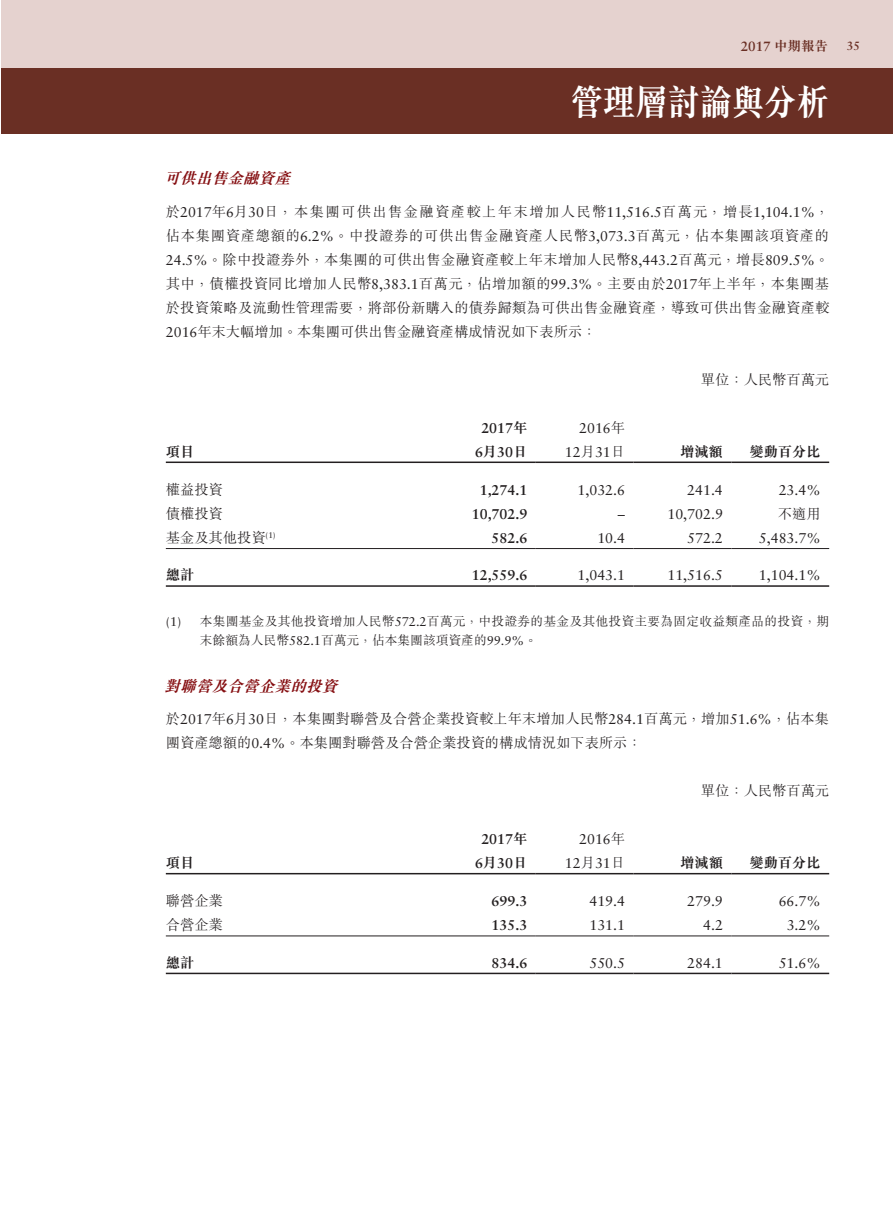
<style>
.page{position:relative;width:893px;height:1212px;background:#fff}
.page>*{position:absolute;margin:0;border:0;box-sizing:border-box;transform-origin:0 0}
.t1{font:700 36.75px "M Sung HK";letter-spacing:-.025em;color:#fff;scale:.9 1}
.t2{font:italic 700 15.75px "M Sung HK";color:#850e11}
.t3{font:300 14.25px/24px "M Sung HK";color:#231f20;text-align:justify}
.t4{font:14.25px/24px "Sabon LT Std";color:#231f20;text-align:right}
.t5{font:700 14.25px/24px "Sabon LT Std";color:#231f20;text-align:center}
.t6{font:700 14.25px "M Sung HK";color:#231f20}
.t7{font:700 13.5px "Sabon LT Std";color:#6a2f24}
.t8{font:300 12.75px/18.8px "M Sung HK";letter-spacing:.02em;color:#231f20}
.t9{font:700 12px "Sabon LT Std";color:#6a2f24}
.s1{font-family:"M Sung HK"}
.s2{font-family:"Sabon LT Std";font-weight:400}
.s3{font-family:"M Sung HK";font-weight:300}
</style>
<div class="page">
<div style="left:1px;top:0;width:892px;height:74px;background:#e5d2cf"></div>
<div style="left:1px;top:68px;width:892px;height:65px;background:#6a2f24"></div>
<hr style="left:166px;top:461px;width:272px;height:2px;background:#231f20">
<hr style="left:438px;top:461px;width:98px;height:2px;background:#231f20">
<hr style="left:536px;top:461px;width:98px;height:2px;background:#231f20">
<hr style="left:634px;top:461px;width:97px;height:2px;background:#231f20">
<hr style="left:731px;top:461px;width:98px;height:2px;background:#231f20">
<hr style="left:166px;top:548px;width:272px;height:1px;background:#231f20">
<hr style="left:438px;top:548px;width:98px;height:1px;background:#231f20">
<hr style="left:536px;top:548px;width:98px;height:1px;background:#231f20">
<hr style="left:634px;top:548px;width:97px;height:1px;background:#231f20">
<hr style="left:731px;top:548px;width:98px;height:1px;background:#231f20">
<hr style="left:166px;top:585px;width:272px;height:2px;background:#231f20">
<hr style="left:438px;top:585px;width:98px;height:2px;background:#231f20">
<hr style="left:536px;top:585px;width:98px;height:2px;background:#231f20">
<hr style="left:634px;top:585px;width:97px;height:2px;background:#231f20">
<hr style="left:731px;top:585px;width:98px;height:2px;background:#231f20">
<hr style="left:166px;top:873px;width:272px;height:1px;background:#231f20">
<hr style="left:438px;top:873px;width:98px;height:1px;background:#231f20">
<hr style="left:536px;top:873px;width:98px;height:1px;background:#231f20">
<hr style="left:634px;top:873px;width:97px;height:1px;background:#231f20">
<hr style="left:731px;top:873px;width:98px;height:1px;background:#231f20">
<hr style="left:166px;top:935px;width:272px;height:1px;background:#231f20">
<hr style="left:438px;top:935px;width:98px;height:1px;background:#231f20">
<hr style="left:536px;top:935px;width:98px;height:1px;background:#231f20">
<hr style="left:634px;top:935px;width:97px;height:1px;background:#231f20">
<hr style="left:731px;top:935px;width:98px;height:1px;background:#231f20">
<hr style="left:166px;top:973px;width:272px;height:1px;background:#231f20">
<hr style="left:438px;top:973px;width:98px;height:1px;background:#231f20">
<hr style="left:536px;top:973px;width:98px;height:1px;background:#231f20">
<hr style="left:634px;top:973px;width:97px;height:1px;background:#231f20">
<hr style="left:731px;top:973px;width:98px;height:1px;background:#231f20">
<p class="t7" style="left:741px;top:38px;width:89px">2017 <span class="s1">中期報告</span></p>
<p class="t9" style="left:847px;top:39px;width:15px">35</p>
<h1 class="t1" style="left:570px;top:77px;width:289px">管理層討論與分析</h1>
<p class="t2" style="left:164px;top:167px;width:133px">可供出售金融資產</p>
<p class="t3" style="left:166px;top:199px;width:665px">於<span class="s2">2017</span>年<span class="s2">6</span>月<span class="s2">30</span>日，本集團可供出售金融資產較上年末增加人民幣<span class="s2">11,516.5</span>百萬元，增長<span class="s2">1,104.1%</span>，佔本集團資產總額的<span class="s2">6.2%</span>。中投證券的可供出售金融資產人民幣<span class="s2">3,073.3</span>百萬元，佔本集團該項資產的<span class="s2">24.5%</span>。除中投證券外，本集團的可供出售金融資產較上年末增加人民幣<span class="s2">8,443.2</span>百萬元，增長<span class="s2">809.5%</span>。其中，債權投資同比增加人民幣<span class="s2">8,383.1</span>百萬元，佔增加額的<span class="s2">99.3%</span>。主要由於<span class="s2">2017</span>年上半年，本集團基於投資策略及流動性管理需要，將部份新購入的債券歸類為可供出售金融資產，導致可供出售金融資產較<span class="s2">2016</span>年末大幅增加。本集團可供出售金融資產構成情況如下表所示：</p>
<p class="t3" style="left:701px;top:367px;width:130px">單位：人民幣百萬元</p>
<p class="t6" style="left:166px;top:441px;width:30px">項目</p>
<p class="t5" style="left:475px;top:415px;width:54px">2017<span class="s1">年<br></span>6<span class="s1">月</span>30<span class="s1">日</span></p>
<p class="t4" style="left:565px;top:416px;width:62px">2016<span class="s3">年<br></span>12<span class="s3">月</span>31<span class="s3">日</span></p>
<p class="t6" style="left:680px;top:441px;width:44px">增減額</p>
<p class="t6" style="left:749px;top:441px;width:73px">變動百分比</p>
<p class="t3" style="left:166px;top:477px;width:58px">權益投資</p>
<p class="t5" style="left:480px;top:477px;width:49px">1,274.1</p>
<p class="t4" style="left:578px;top:477px;width:49px">1,032.6</p>
<p class="t4" style="left:687px;top:477px;width:37px">241.4</p>
<p class="t4" style="left:779px;top:477px;width:43px">23.4%</p>
<p class="t3" style="left:166px;top:501px;width:58px">債權投資</p>
<p class="t5" style="left:472px;top:501px;width:57px">10,702.9</p>
<p class="t4" style="left:618px;top:501px;width:9px">–</p>
<p class="t4" style="left:667px;top:501px;width:57px">10,702.9</p>
<p class="t3" style="left:778px;top:501px;width:44px">不適用</p>
<p class="t3" style="left:166px;top:525px;width:111px">基金及其他投資<sup>(1)</sup></p>
<p class="t5" style="left:492px;top:525px;width:37px">582.6</p>
<p class="t4" style="left:597px;top:525px;width:29px">10.4</p>
<p class="t4" style="left:687px;top:525px;width:37px">572.2</p>
<p class="t4" style="left:759px;top:525px;width:63px">5,483.7%</p>
<p class="t6" style="left:166px;top:565px;width:30px">總計</p>
<p class="t5" style="left:472px;top:563px;width:57px">12,559.6</p>
<p class="t4" style="left:578px;top:563px;width:49px">1,043.1</p>
<p class="t4" style="left:667px;top:563px;width:57px">11,516.5</p>
<p class="t4" style="left:759px;top:563px;width:63px">1,104.1%</p>
<p class="t8" style="left:200px;top:612px;width:631px;text-indent:-34px"><span class="s2">(1)</span> 本集團基金及其他投資增加人民幣<span class="s2">572.2</span>百萬元，中投證券的基金及其他投資主要為固定收益類產品的投資，期末餘額為人民幣<span class="s2">582.1</span>百萬元，佔本集團該項資產的<span class="s2">99.9%</span>。</p>
<p class="t2" style="left:164px;top:675px;width:180px">對聯營及合營企業的投資</p>
<p class="t3" style="left:166px;top:706px;width:665px">於<span class="s2">2017</span>年<span class="s2">6</span>月<span class="s2">30</span>日，本集團對聯營及合營企業投資較上年末增加人民幣<span class="s2">284.1</span>百萬元，增加<span class="s2">51.6%</span>，佔本集團資產總額的<span class="s2">0.4%</span>。本集團對聯營及合營企業投資的構成情況如下表所示：</p>
<p class="t3" style="left:701px;top:778px;width:130px">單位：人民幣百萬元</p>
<p class="t6" style="left:166px;top:853px;width:30px">項目</p>
<p class="t5" style="left:475px;top:827px;width:54px">2017<span class="s1">年<br></span>6<span class="s1">月</span>30<span class="s1">日</span></p>
<p class="t4" style="left:565px;top:827px;width:62px">2016<span class="s3">年<br></span>12<span class="s3">月</span>31<span class="s3">日</span></p>
<p class="t6" style="left:680px;top:853px;width:44px">增減額</p>
<p class="t6" style="left:749px;top:853px;width:73px">變動百分比</p>
<p class="t3" style="left:166px;top:888px;width:58px">聯營企業</p>
<p class="t5" style="left:492px;top:889px;width:37px">699.3</p>
<p class="t4" style="left:589px;top:889px;width:37px">419.4</p>
<p class="t4" style="left:687px;top:889px;width:37px">279.9</p>
<p class="t4" style="left:779px;top:889px;width:43px">66.7%</p>
<p class="t3" style="left:166px;top:912px;width:58px">合營企業</p>
<p class="t5" style="left:492px;top:913px;width:37px">135.3</p>
<p class="t4" style="left:589px;top:913px;width:37px">131.1</p>
<p class="t4" style="left:703px;top:913px;width:21px">4.2</p>
<p class="t4" style="left:787px;top:913px;width:36px">3.2%</p>
<p class="t6" style="left:166px;top:953px;width:30px">總計</p>
<p class="t5" style="left:492px;top:950px;width:37px">834.6</p>
<p class="t4" style="left:589px;top:951px;width:37px">550.5</p>
<p class="t4" style="left:687px;top:951px;width:37px">284.1</p>
<p class="t4" style="left:779px;top:951px;width:43px">51.6%</p>
</div>
